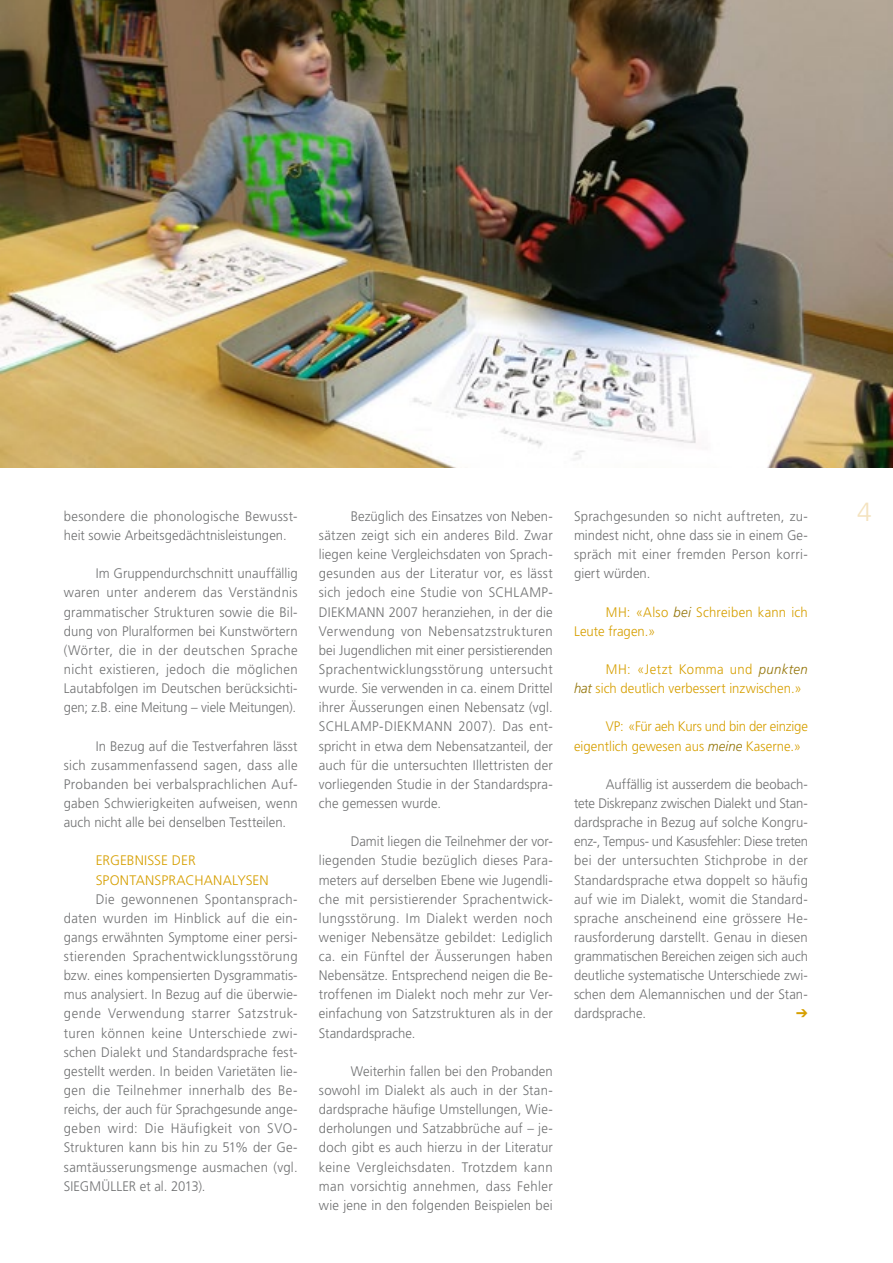
<style>
.page{position:relative;width:893px;height:1263px;background:#fff}
.page>*{position:absolute;margin:0;border:0;box-sizing:border-box;transform-origin:0 0}
.titel{font:300 26.25px "Frutiger";color:#f4e3bf}
.lauftext{font:300 13.8px/19.2px "Frutiger";letter-spacing:.01em;color:#707172;text-align:justify;scale:.95 1}
.lauftext-2{font:300 13.8px/19.2px "Frutiger";letter-spacing:.005em;color:#d69f00;scale:.95 1}
.lauftext-3{font:300 13.8px/19.2px "Frutiger";letter-spacing:.005em;color:#d69f00}
.s1{font-style:italic;color:#937408}
</style>
<div class="page">
<img style="left:0;top:0;width:893px;height:468px">
<p class="lauftext" style="left:64px;top:506px;width:248px">besondere die phonologische Bewusst&shy;heit sowie Arbeitsgedächtnisleistungen.</p>
<p class="lauftext" style="left:64px;top:564px;width:248px;text-indent:32px">Im Gruppendurchschnitt unauffällig waren unter anderem das Verständnis grammatischer Strukturen sowie die Bil&shy;dung von Pluralformen bei Kunstwörtern (Wörter, die in der deutschen Sprache nicht existieren, jedoch die möglichen Lautabfolgen im Deutschen berücksichti&shy;gen; z.B. eine Meitung – viele Meitungen).</p>
<p class="lauftext" style="left:64px;top:736px;width:248px;text-indent:32px">In Bezug auf die Testverfahren lässt sich zusammenfassend sagen, dass alle Probanden bei verbalsprachlichen Auf&shy;gaben Schwierigkeiten aufweisen, wenn auch nicht alle bei denselben Testteilen.</p>
<p class="lauftext-3" style="left:96px;top:851px;width:175px">ERGEBNISSE DER<br>SPONTANSPRACHANALYSEN</p>
<p class="lauftext" style="left:64px;top:889px;width:248px;text-indent:32px">Die gewonnenen Spontansprach&shy;daten wurden im Hinblick auf die ein&shy;gangs erwähnten Symptome einer persi&shy;stierenden Sprachentwicklungsstörung bzw. eines kompensierten Dysgrammatis&shy;mus analysiert. In Bezug auf die überwie&shy;gende Verwendung starrer Satzstruk&shy;turen können keine Unterschiede zwi&shy;schen Dialekt und Standardsprache fest&shy;gestellt werden. In beiden Varietäten lie&shy;gen die Teilnehmer innerhalb des Be&shy;reichs, der auch für Sprachgesunde ange&shy;geben wird: Die Häufigkeit von SVO-Strukturen kann bis hin zu 51% der Ge&shy;samtäusserungsmenge ausmachen (vgl.<br>SIEGMÜLLER et al. 2013).</p>
<p class="lauftext" style="left:319px;top:506px;width:248px;text-indent:32px">Bezüglich des Einsatzes von Neben&shy;sätzen zeigt sich ein anderes Bild. Zwar liegen keine Vergleichsdaten von Sprach&shy;gesunden aus der Literatur vor, es lässt sich jedoch eine Studie von SCHLAMP-DIEKMANN 2007 heranziehen, in der die Verwendung von Nebensatzstrukturen bei Jugendlichen mit einer persistierenden Sprachentwicklungsstörung untersucht wurde. Sie verwenden in ca. einem Drittel ihrer Äusserungen einen Nebensatz (vgl.<br>SCHLAMP-DIEKMANN 2007). Das ent&shy;spricht in etwa dem Nebensatzanteil, der auch für die untersuchten Illettristen der vorliegenden Studie in der Standardspra&shy;che gemessen wurde.</p>
<p class="lauftext" style="left:319px;top:832px;width:248px;text-indent:32px">Damit liegen die Teilnehmer der vor&shy;liegenden Studie bezüglich dieses Para&shy;meters auf derselben Ebene wie Jugendli&shy;che mit persistierender Sprachentwick&shy;lungsstörung. Im Dialekt werden noch weniger Nebensätze gebildet: Lediglich ca. ein Fünftel der Äusserungen haben Nebensätze. Entsprechend neigen die Be&shy;troffenen im Dialekt noch mehr zur Ver&shy;einfachung von Satzstrukturen als in der Standardsprache.</p>
<p class="lauftext" style="left:319px;top:1061px;width:248px;text-indent:32px">Weiterhin fallen bei den Probanden sowohl im Dialekt als auch in der Stan&shy;dardsprache häufige Umstellungen, Wie&shy;derholungen und Satzabbrüche auf – je&shy;doch gibt es auch hierzu in der Literatur keine Vergleichsdaten. Trotzdem kann man vorsichtig annehmen, dass Fehler wie jene in den folgenden Beispielen bei</p>
<p class="lauftext" style="left:574px;top:506px;width:248px">Sprachgesunden so nicht auftreten, zu&shy;mindest nicht, ohne dass sie in einem Ge&shy;spräch mit einer fremden Person korri&shy;giert würden.</p>
<p class="lauftext-2" style="left:574px;top:602px;width:248px;text-indent:32px">MH: «Also <span class="s1">bei</span> Schreiben kann ich<br>Leute fragen.»</p>
<p class="lauftext-2" style="left:574px;top:660px;width:248px;text-indent:32px">MH: «Jetzt Komma und <span class="s1">punkten hat</span> sich deutlich verbessert inzwischen.»</p>
<p class="lauftext-2" style="left:574px;top:717px;width:248px;text-indent:32px">VP: «Für aeh Kurs und bin der einzige eigentlich gewesen aus <span class="s1">meine</span> Kaserne.»</p>
<p class="lauftext" style="left:574px;top:774px;width:248px;text-indent:32px">Auffällig ist ausserdem die beobach&shy;tete Diskrepanz zwischen Dialekt und Stan&shy;dardsprache in Bezug auf solche Kongru&shy;enz-, Tempus- und Kasusfehler: Diese treten bei der untersuchten Stichprobe in der Standardsprache etwa doppelt so häufig auf wie im Dialekt, womit die Standard&shy;sprache anscheinend eine grössere He&shy;rausforderung darstellt. Genau in diesen grammatischen Bereichen zeigen sich auch deutliche systematische Unterschiede zwi&shy;schen dem Alemannischen und der Stan&shy;dardsprache.</p>
<p class="titel" style="left:857px;top:497px;width:16px">4</p>
</div>
